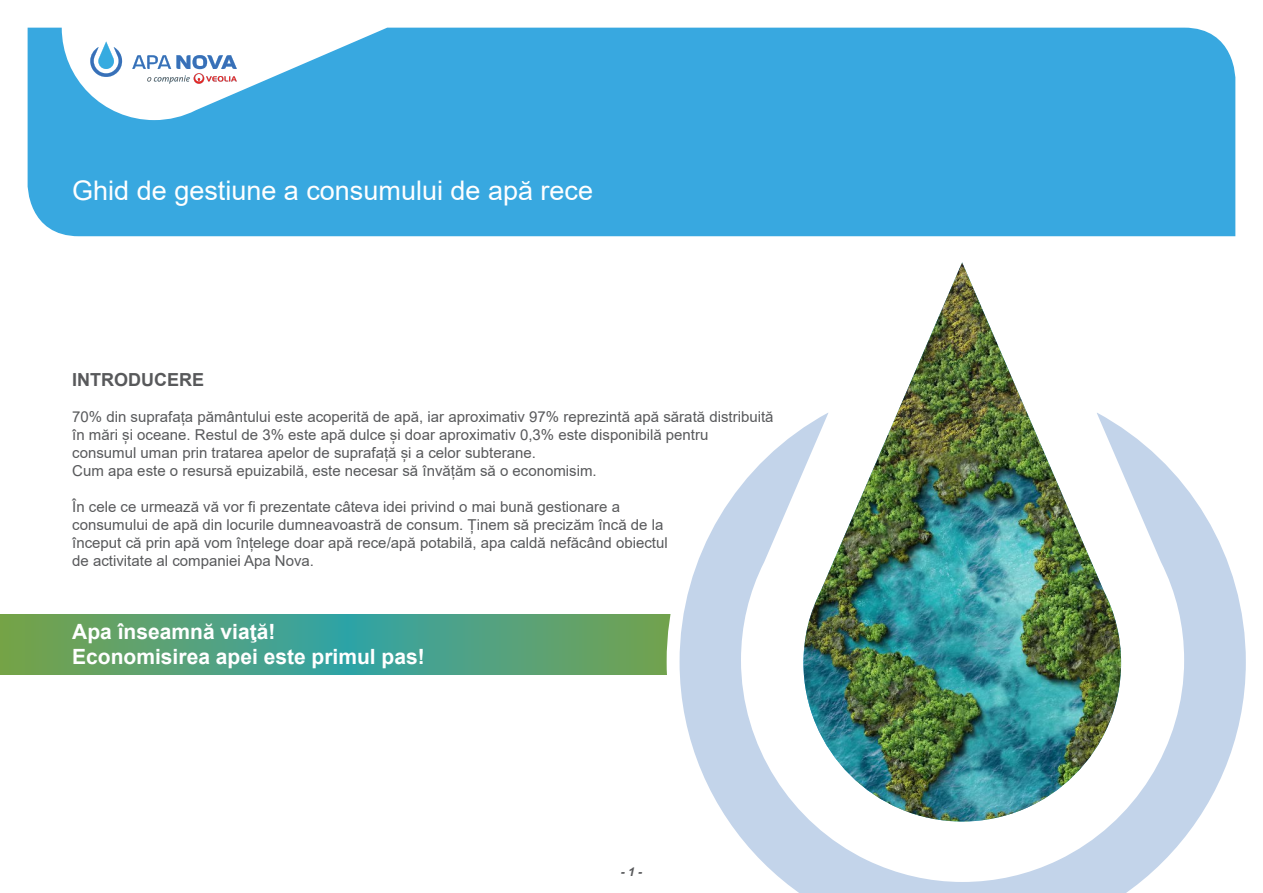
<style>
.page{position:relative;width:1263px;height:893px;background:#fff}
.page>*{position:absolute;margin:0;border:0;box-sizing:border-box;transform-origin:0 0}
.t1{font:27px "Arial";color:#fff}
.t2{font:700 21px/25.2px "Arial";color:#fff}
.t3{font:700 18px "Arial";color:#58595b}
.t4{font:15px/18px "Arial";color:#58595b}
.t5{font:italic 700 12px "Arial";color:#58595b}
</style>
<div class="page">
<svg style="left:0;top:614px;width:660px;height:60px;background:#55a279"></svg>
<img style="left:916px;top:262px;width:92px;height:107px">
<img style="left:660px;top:369px;width:586px;height:524px">
<div style="left:28px;top:28px;width:1207px;height:208px;background:#38a8e0"></div>
<svg style="left:90px;top:42px;width:32px;height:35px"></svg>
<svg style="left:132px;top:55px;width:105px;height:29px"></svg>
<h1 class="t1" style="left:72px;top:172px;width:522px">Ghid de gestiune a consumului de apă rece</h1>
<p class="t3" style="left:72px;top:367px;width:133px">INTRODUCERE</p>
<p class="t4" style="left:72px;top:408px;width:703px">70% din suprafața pământului este acoperită de apă, iar aproximativ 97% reprezintă apă sărată distribuită în mări și oceane. Restul de 3% este apă dulce și doar aproximativ 0,3% este disponibilă pentru consumul uman prin tratarea apelor de suprafață și a celor subterane.<br>Cum apa este o resursă epuizabilă, este necesar să învățăm să o economisim.</p>
<p class="t4" style="left:72px;top:498px;width:597px">În cele ce urmează vă vor fi prezentate câteva idei privind o mai bună gestionare a consumului de apă din locurile dumneavoastră de consum. Ținem să precizăm încă de la început că prin apă vom înțelege doar apă rece/apă potabilă, apa caldă nefăcând obiectul de activitate al companiei Apa Nova.</p>
<h2 class="t2" style="left:72px;top:619px;width:354px">Apa înseamnă viaţă!<br>Economisirea apei este primul pas!</h2>
<p class="t5" style="left:621px;top:863px;width:23px">- 1 -</p>
</div>
